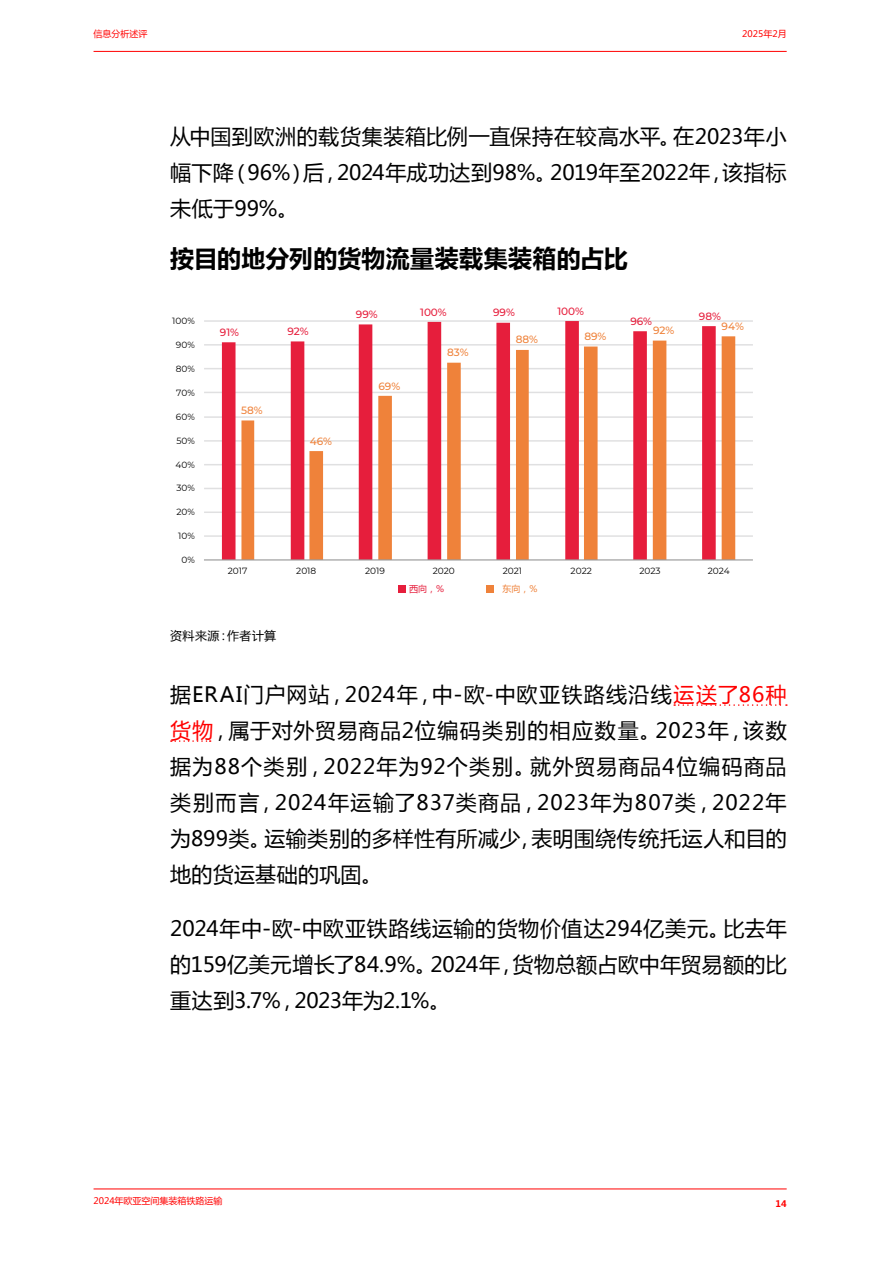
<style>
.page{position:relative;width:893px;height:1263px;background:#fff}
.page>*{position:absolute;margin:0;border:0;box-sizing:border-box;transform-origin:0 0}
.t1{font:700 24px "Microsoft Ya Hei";letter-spacing:.005em;color:#000}
.t2{font:21px/36px "Microsoft Ya Hei";letter-spacing:.01em;color:#000;text-align:justify}
.t3{font:12px "Microsoft Ya Hei";letter-spacing:.03em;color:#000}
.t4{font:500 10.5px "Montserrat";letter-spacing:-.005em;color:#e61e3c}
.t5{font:500 10.5px "Montserrat";letter-spacing:-.005em;color:#ef823a}
.t6{font:9px "Montserrat";color:#000}
.t7{font:9px "Microsoft Ya Hei";color:#f00}
.t8{font:9px "Microsoft Ya Hei UI";color:#e61e3c}
.t9{font:9px "Microsoft Ya Hei UI";color:#ef823a}
.t10{font:700 9px "Microsoft Ya Hei";color:#f00}
.s1{color:#f00}
</style>
<div class="page">
<hr style="left:94px;top:51px;width:693px;height:1px;background:#f00">
<hr style="left:94px;top:1188px;width:693px;height:1px;background:#f00">
<svg style="left:674px;top:704px;width:113px;height:2px"></svg>
<svg style="left:171px;top:740px;width:40px;height:2px"></svg>
<div style="left:399px;top:585px;width:7px;height:7px;background:#e61e3c"></div>
<div style="left:487px;top:585px;width:7px;height:7px;background:#ef823a"></div>
<hr style="left:204px;top:535px;width:549px;height:2px;background:#e0e0e1">
<hr style="left:204px;top:511px;width:549px;height:2px;background:#e0e0e1">
<hr style="left:204px;top:488px;width:549px;height:1px;background:#e0e0e1">
<hr style="left:204px;top:464px;width:549px;height:1px;background:#e0e0e1">
<hr style="left:204px;top:440px;width:549px;height:2px;background:#e0e0e1">
<hr style="left:204px;top:416px;width:549px;height:2px;background:#e0e0e1">
<hr style="left:204px;top:392px;width:549px;height:1px;background:#e0e0e1">
<hr style="left:204px;top:368px;width:549px;height:1px;background:#e0e0e1">
<hr style="left:204px;top:344px;width:549px;height:2px;background:#e0e0e1">
<hr style="left:204px;top:320px;width:549px;height:2px;background:#e0e0e1">
<svg style="left:222px;top:321px;width:494px;height:238px"></svg>
<svg style="left:241px;top:336px;width:494px;height:223px"></svg>
<hr style="left:204px;top:559px;width:549px;height:1px;background:#929292">
<p class="t7" style="left:94px;top:27px;width:55px">信息分析述评</p>
<p class="t7" style="left:742px;top:27px;width:46px">2025年2月</p>
<p class="t2" style="left:170px;top:118px;width:618px">从中国到欧洲的载货集装箱比例一直保持在较高水平。在2023年小幅下降（96%）后，2024年成功达到98%。2019年至2022年，该指标未低于99%。</p>
<p class="t1" style="left:170px;top:242px;width:459px">按目的地分列的货物流量装载集装箱的占比</p>
<p class="t6" style="left:172px;top:315px;width:24px">100%</p>
<p class="t6" style="left:176px;top:339px;width:20px">90%</p>
<p class="t6" style="left:176px;top:363px;width:21px">80%</p>
<p class="t6" style="left:176px;top:386px;width:20px">70%</p>
<p class="t6" style="left:176px;top:410px;width:20px">60%</p>
<p class="t6" style="left:176px;top:434px;width:20px">50%</p>
<p class="t6" style="left:175px;top:458px;width:21px">40%</p>
<p class="t6" style="left:176px;top:482px;width:20px">30%</p>
<p class="t6" style="left:176px;top:506px;width:20px">20%</p>
<p class="t6" style="left:178px;top:530px;width:18px">10%</p>
<p class="t6" style="left:181px;top:554px;width:15px">0%</p>
<p class="t4" style="left:220px;top:325px;width:21px">91%</p>
<p class="t4" style="left:288px;top:324px;width:23px">92%</p>
<p class="t5" style="left:241px;top:403px;width:23px">58%</p>
<p class="t5" style="left:310px;top:434px;width:24px">46%</p>
<p class="t4" style="left:356px;top:307px;width:23px">99%</p>
<p class="t4" style="left:420px;top:305px;width:28px">100%</p>
<p class="t4" style="left:493px;top:305px;width:23px">99%</p>
<p class="t4" style="left:557px;top:304px;width:28px">100%</p>
<p class="t5" style="left:379px;top:379px;width:23px">69%</p>
<p class="t5" style="left:447px;top:345px;width:23px">83%</p>
<p class="t5" style="left:516px;top:332px;width:24px">88%</p>
<p class="t5" style="left:584px;top:329px;width:23px">89%</p>
<p class="t4" style="left:630px;top:314px;width:23px">96%</p>
<p class="t5" style="left:653px;top:323px;width:23px">92%</p>
<p class="t4" style="left:699px;top:308px;width:23px">98%</p>
<p class="t5" style="left:722px;top:319px;width:24px">94%</p>
<p class="t6" style="left:228px;top:565px;width:21px">2017</p>
<p class="t6" style="left:296px;top:565px;width:22px">2018</p>
<p class="t6" style="left:365px;top:565px;width:21px">2019</p>
<p class="t6" style="left:433px;top:565px;width:24px">2020</p>
<p class="t6" style="left:503px;top:565px;width:21px">2021</p>
<p class="t6" style="left:571px;top:565px;width:23px">2022</p>
<p class="t6" style="left:639px;top:565px;width:23px">2023</p>
<p class="t6" style="left:708px;top:565px;width:24px">2024</p>
<p class="t8" style="left:409px;top:583px;width:37px">西向，%</p>
<p class="t9" style="left:502px;top:583px;width:37px">东向，%</p>
<p class="t3" style="left:170px;top:628px;width:108px">资料来源：作者计算</p>
<p class="t2" style="left:170px;top:676px;width:618px">据ERAI门户网站，2024年，中-欧-中欧亚铁路线沿线<span class="s1">运送了86种货物</span>，属于对外贸易商品2位编码类别的相应数量。2023年，该数据为88个类别，2022年为92个类别。就外贸易商品4位编码商品类别而言，2024年运输了837类商品，2023年为807类，2022年为899类。运输类别的多样性有所减少，表明围绕传统托运人和目的地的货运基础的巩固。</p>
<p class="t2" style="left:170px;top:910px;width:618px">2024年中-欧-中欧亚铁路线运输的货物价值达294亿美元。比去年的159亿美元增长了84.9%。2024年，货物总额占欧中年贸易额的比重达到3.7%，2023年为2.1%。</p>
<p class="t7" style="left:94px;top:1194px;width:131px">2024年欧亚空间集装箱铁路运输</p>
<p class="t10" style="left:776px;top:1197px;width:13px">14</p>
</div>
